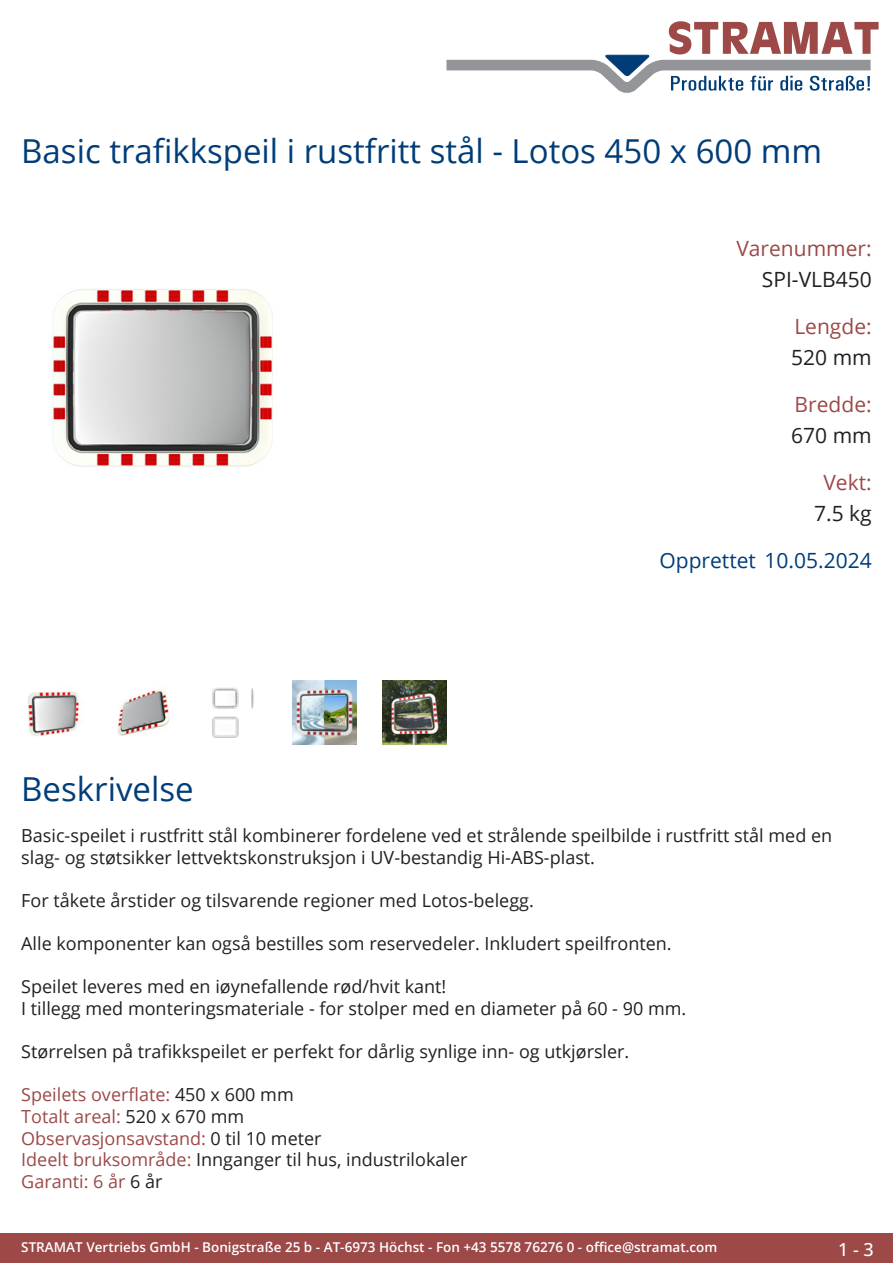
<style>
.page{position:relative;width:893px;height:1263px;background:#fff}
.page>*{position:absolute;margin:0;border:0;box-sizing:border-box;transform-origin:0 0}
.Produkttitel{font:33px "Open Sans";color:#003d78}
.TechDaten_Überschrif{font:21px "Open Sans";color:#9c4948}
.TechDaten_Inhalt{font:21px "Open Sans";color:#231f20}
.Erstellungsdatum{font:21px "Open Sans";color:#003d78}
.Beschreibung_Text{font:18px/21.6px "Open Sans";color:#231f20}
.Beschreibung_Text-2{font:18px/21.6px "Open Sans";color:#9c4948}
.t1{font:500 18px "Open Sans";color:#fff}
.t2{font:600 13.5px "Open Sans";color:#fff}
.s1{color:#231f20}
</style>
<div class="page">
<div style="left:0;top:1233px;width:893px;height:30px;background:#9c4948"></div>
<svg style="left:446px;top:21px;width:433px;height:72px"></svg>
<img style="left:49px;top:289px;width:224px;height:179px">
<img style="left:28px;top:691px;width:51px;height:45px">
<img style="left:117px;top:689px;width:53px;height:47px">
<img style="left:212px;top:687px;width:42px;height:51px">
<img style="left:292px;top:680px;width:64px;height:64px">
<img style="left:383px;top:680px;width:63px;height:64px">
<p class="Produkttitel" style="left:21px;top:128px;width:802px">Basic trafikkspeil i rustfritt stål - Lotos 450 x 600 mm</p>
<p class="TechDaten_Überschrif" style="left:736px;top:234px;width:137px">Varenummer:</p>
<p class="TechDaten_Inhalt" style="left:762px;top:265px;width:111px">SPI-VLB450</p>
<p class="TechDaten_Überschrif" style="left:794px;top:312px;width:79px">Lengde:</p>
<p class="TechDaten_Inhalt" style="left:791px;top:343px;width:82px">520 mm</p>
<p class="TechDaten_Überschrif" style="left:795px;top:390px;width:79px">Bredde:</p>
<p class="TechDaten_Inhalt" style="left:791px;top:421px;width:82px">670 mm</p>
<p class="TechDaten_Überschrif" style="left:823px;top:468px;width:50px">Vekt:</p>
<p class="TechDaten_Inhalt" style="left:814px;top:499px;width:59px">7.5 kg</p>
<p class="Erstellungsdatum" style="left:659px;top:546px;width:214px">Opprettet 10.05.2024</p>
<p class="Produkttitel" style="left:21px;top:766px;width:174px">Beskrivelse</p>
<p class="Beschreibung_Text" style="left:21px;top:824px;width:812px">Basic-speilet i rustfritt stål kombinerer fordelene ved et strålende speilbilde i rustfritt stål med en slag- og støtsikker lettvektskonstruksjon i UV-bestandig Hi-ABS-plast.</p>
<p class="Beschreibung_Text" style="left:21px;top:889px;width:514px">For tåkete årstider og tilsvarende regioner med Lotos-belegg.</p>
<p class="Beschreibung_Text" style="left:21px;top:932px;width:652px">Alle komponenter kan også bestilles som reservedeler. Inkludert speilfronten.</p>
<p class="Beschreibung_Text" style="left:21px;top:975px;width:667px">Speilet leveres med en iøynefallende rød/hvit kant!<br>I tillegg med monteringsmateriale - for stolper med en diameter på 60 - 90 mm.</p>
<p class="Beschreibung_Text" style="left:21px;top:1040px;width:610px">Størrelsen på trafikkspeilet er perfekt for dårlig synlige inn- og utkjørsler.</p>
<p class="Beschreibung_Text-2" style="left:21px;top:1083px;width:448px">Speilets overflate: <span class="s1">450 x 600 mm<br></span>Totalt areal: <span class="s1">520 x 670 mm<br></span>Observasjonsavstand: <span class="s1">0 til 10 meter<br></span>Ideelt bruksområde: <span class="s1">Innganger til hus, industrilokaler </span>Garanti: 6 år <span class="s1">6 år</span></p>
<p class="t2" style="left:21px;top:1238px;width:698px">STRAMAT Vertriebs GmbH - Bonigstraße 25 b - AT-6973 Höchst - Fon +43 5578 76276 0 - office@stramat.com</p>
<p class="t1" style="left:838px;top:1237px;width:37px">1 - 3</p>
</div>
